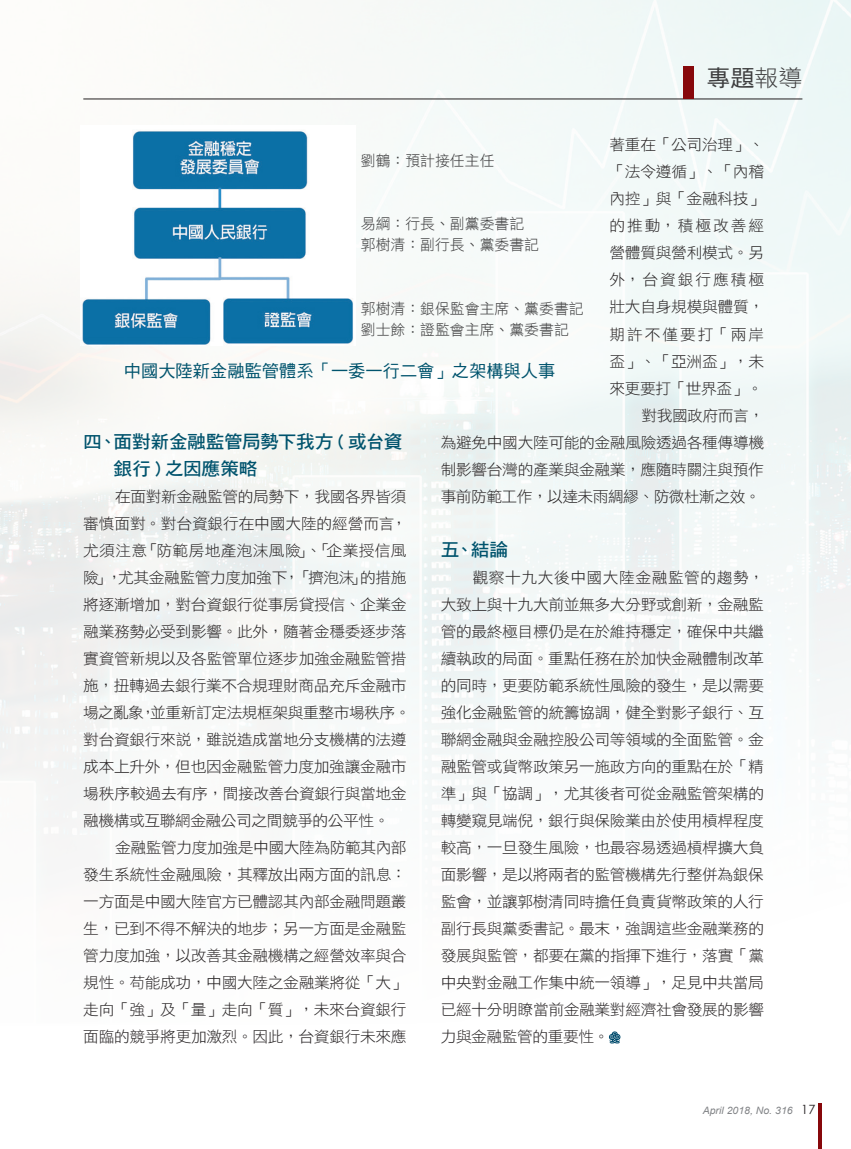
<style>
.page{position:relative;width:851px;height:1149px;background:#fff}
.page>*{position:absolute;margin:0;border:0;box-sizing:border-box;transform-origin:0 0}
.t1{font:22.8px "DF Hei Std W5";color:#3e3e3f;scale:1.05 1}
.t2{font:18.15px/27px "DF Hei Std W7";letter-spacing:-.015em;color:#00536d}
.t3{font:17.25px "DF Hei Std W5";color:#00536d}
.t4{font:15.3px/27px "DF Hei Std W3";letter-spacing:-.025em;color:#231f20;text-align:justify}
.t5{font:14.85px/21px "DF Li Hei W3 WINP BF";color:#3e3e3f}
.t6{font:italic 10.2px "Arial";color:#808285}
.s1{font-family:"DF Hei Std W3"}
.s2{font-family:"Century Gothic";font-style:normal;font-size:12.75px;color:#231f20}
</style>
<div class="page">
<img style="left:0;top:0;width:850px;height:838px">
<svg style="left:609px;top:1031px;width:12px;height:12px"></svg>
<img style="left:81px;top:125px;width:274px;height:220px">
<hr style="left:83px;top:99px;width:719px;height:1px;background:#231f20">
<div style="left:683px;top:66px;width:10px;height:33px;background:#87080b"></div>
<svg style="left:818px;top:1103px;width:3px;height:45px"></svg>
<h1 class="t1" style="left:706px;top:66px;width:93px">專題<span class="s1">報導</span></h1>
<p class="t4" style="left:440px;top:131px;width:325px;text-align:right">著重在「公司治理」、<br>「法令遵循」、「內稽<br>內控」與「金融科技」<br>的推動，積極改善經<br>營體質與營利模式。另<br>外，台資銀行應積極<br>壯大自身規模與體質，<br>期許不僅要打「兩岸<br>盃」、「亞洲盃」，未<br>來更要打「世界盃」。<br>對我國政府而言，<br>為避免中國大陸可能的金融風險透過各種傳導機制影響台灣的產業與金融業，應隨時關注與預作事前防範工作，以達未雨綢繆、防微杜漸之效。</p>
<p class="t2" style="left:440px;top:535px;width:69px">五、結論</p>
<p class="t4" style="left:440px;top:563px;width:325px;text-indent:32px">觀察十九大後中國大陸金融監管的趨勢，大致上與十九大前並無多大分野或創新，金融監管的最終極目標仍是在於維持穩定，確保中共繼續執政的局面。重點任務在於加快金融體制改革的同時，更要防範系統性風險的發生，是以需要強化金融監管的統籌協調，健全對影子銀行、互聯網金融與金融控股公司等領域的全面監管。金融監管或貨幣政策另一施政方向的重點在於「精準」與「協調」，尤其後者可從金融監管架構的轉變窺見端倪，銀行與保險業由於使用槓桿程度較高，一旦發生風險，也最容易透過槓桿擴大負面影響，是以將兩者的監管機構先行整併為銀保監會，並讓郭樹清同時擔任負責貨幣政策的人行副行長與黨委書記。最末，強調這些金融業務的發展與監管，都要在黨的指揮下進行，落實「黨中央對金融工作集中統一領導」，足見中共當局已經十分明瞭當前金融業對經濟社會發展的影響力與金融監管的重要性。</p>
<p class="t5" style="left:361px;top:150px;width:135px">劉鶴：預計接任主任</p>
<p class="t5" style="left:361px;top:213px;width:180px">易綱：行長、副黨委書記郭樹清：副行長、黨委書記</p>
<p class="t5" style="left:361px;top:298px;width:224px">郭樹清：銀保監會主席、黨委書記劉士餘：證監會主席、黨委書記</p>
<p class="t3" style="left:124px;top:361px;width:433px">中國大陸新金融監管體系「一委一行二會」之架構與人事</p>
<p class="t2" style="left:113px;top:427px;width:290px;text-indent:-30px">四、面對新金融監管局勢下我方 ( 或台資銀行 ) 之因應策略</p>
<p class="t4" style="left:83px;top:482px;width:329px;text-align:left;text-indent:32px">在面對新金融監管的局勢下，我國各界皆須審慎面對。對台資銀行在中國大陸的經營而言，尤須注意「防範房地產泡沫風險」、「企業授信風險」，尤其金融監管力度加強下，「擠泡沫」的措施將逐漸增加，對台資銀行從事房貸授信、企業金融業務勢必受到影響。此外，隨著金穩委逐步落實資管新規以及各監管單位逐步加強金融監管措施，扭轉過去銀行業不合規理財商品充斥金融市場之亂象，並重新訂定法規框架與重整市場秩序。對台資銀行來說，雖說造成當地分支機構的法遵成本上升外，但也因金融監管力度加強讓金融市場秩序較過去有序，間接改善台資銀行與當地金融機構或互聯網金融公司之間競爭的公平性。</p>
<p class="t4" style="left:83px;top:833px;width:325px;text-indent:32px">金融監管力度加強是中國大陸為防範其內部發生系統性金融風險，其釋放出兩方面的訊息：一方面是中國大陸官方已體認其內部金融問題叢生，已到不得不解決的地步；另一方面是金融監管力度加強，以改善其金融機構之經營效率與合規性。苟能成功，中國大陸之金融業將從「大」走向「強」及「量」走向「質」，未來台資銀行面臨的競爭將更加激烈。因此，台資銀行未來應</p>
<p class="t6" style="left:702px;top:1103px;width:114px">April 2018, No. 316 <span class="s2">17</span></p>
</div>
